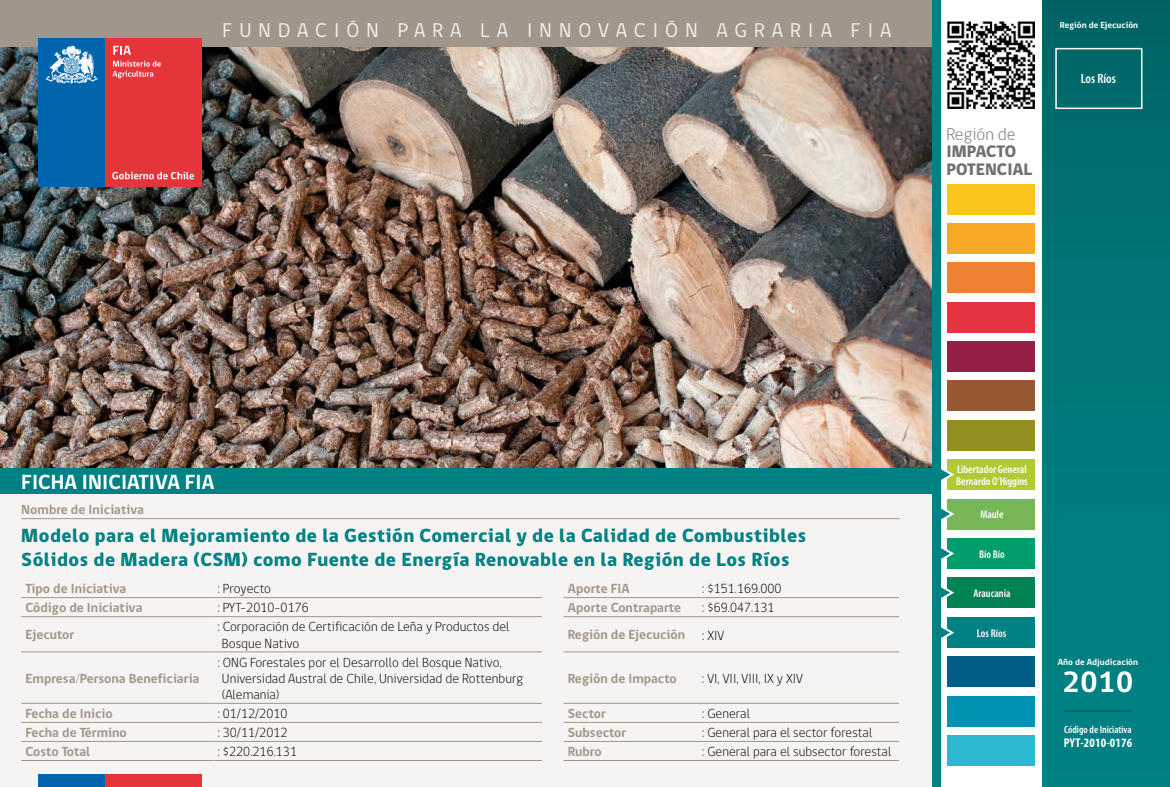
<style>
.page{position:relative;width:1170px;height:787px;background:#fff}
.page>*{position:absolute;margin:0;border:0;box-sizing:border-box;transform-origin:0 0}
.t1{font:700 30px "gob CL";color:#fff}
.t2{font:700 21px "gob CL";letter-spacing:.005em;color:#fff}
.t3{font:20.4px "gob CL";letter-spacing:.35em;color:#f2efec}
.t4{font:800 19.5px/23.4px "gob CL";letter-spacing:.025em;color:#008183}
.t5{font:300 17.4px "gob CL";letter-spacing:.005em;color:#707172}
.t6{font:800 17.1px/18.1px "gob CL";letter-spacing:.005em;color:#707172}
.t7{font:300 13.5px/16.2px "gob CL";letter-spacing:.005em;color:#000}
.t8{font:700 13.5px "gob CL";letter-spacing:.005em;color:#a19689}
.t9{font:600 condensed 13.5px "Myriad Pro";color:#fff}
.t10{font:700 condensed 12.75px "Myriad Pro";letter-spacing:.015em;color:#fff}
.t11{font:600 condensed 11.25px/12px "Myriad Pro";color:#fff}
.t12{font:600 condensed 10.5px "Myriad Pro";color:#fff}
.t13{font:700 9px "gob CL";letter-spacing:.005em;color:#fff}
</style>
<div class="page">
<div style="left:0;top:483px;width:933px;height:304px;background:#f6f4f2"></div>
<img style="left:0;top:47px;width:931px;height:421px">
<div style="left:0;top:468px;width:934px;height:25px;background:#008183"></div>
<div style="left:1042px;top:0;width:127px;height:787px;background:linear-gradient(to bottom,#01686a,#008587)"></div>
<div style="left:38px;top:774px;width:67px;height:13px;background:#0064ad"></div>
<div style="left:105px;top:774px;width:97px;height:13px;background:#e5343a"></div>
<div style="left:947px;top:262px;width:87px;height:31px;background:#ee8132"></div>
<div style="left:947px;top:223px;width:87px;height:31px;background:#f6a924"></div>
<div style="left:947px;top:184px;width:87px;height:30px;background:#fcc51d"></div>
<div style="left:947px;top:302px;width:87px;height:30px;background:#e53440"></div>
<div style="left:947px;top:341px;width:87px;height:31px;background:#951f44"></div>
<div style="left:947px;top:695px;width:87px;height:31px;background:#0093b4"></div>
<div style="left:947px;top:617px;width:87px;height:30px;background:#008183"></div>
<div style="left:947px;top:735px;width:87px;height:30px;background:#2db8d2"></div>
<div style="left:947px;top:656px;width:87px;height:31px;background:#005d86"></div>
<div style="left:947px;top:381px;width:87px;height:30px;background:#985831"></div>
<div style="left:947px;top:499px;width:87px;height:30px;background:#77b756"></div>
<div style="left:947px;top:459px;width:87px;height:31px;background:#b0ca34"></div>
<div style="left:947px;top:577px;width:87px;height:31px;background:#008255"></div>
<div style="left:947px;top:538px;width:87px;height:31px;background:#009d6c"></div>
<div style="left:947px;top:420px;width:87px;height:30px;background:#908f20"></div>
<svg style="left:940px;top:465px;width:14px;height:19px"></svg>
<svg style="left:940px;top:623px;width:14px;height:19px"></svg>
<svg style="left:940px;top:504px;width:14px;height:19px"></svg>
<svg style="left:940px;top:544px;width:14px;height:19px"></svg>
<svg style="left:940px;top:583px;width:14px;height:19px"></svg>
<div style="left:931px;top:0;width:9px;height:787px;background:#008183"></div>
<div style="left:0;top:0;width:931px;height:47px;background:#a19689"></div>
<img style="left:947px;top:22px;width:87px;height:86px">
<hr style="left:21px;top:518px;width:878px;height:1px;background:#a19689">
<hr style="left:21px;top:597px;width:192px;height:1px;background:#a19689">
<hr style="left:213px;top:597px;width:329px;height:1px;background:#a19689">
<hr style="left:563px;top:597px;width:135px;height:1px;background:#a19689">
<hr style="left:698px;top:597px;width:201px;height:1px;background:#a19689">
<hr style="left:21px;top:616px;width:192px;height:1px;background:#a19689">
<hr style="left:213px;top:616px;width:329px;height:1px;background:#a19689">
<hr style="left:563px;top:616px;width:135px;height:1px;background:#a19689">
<hr style="left:698px;top:616px;width:201px;height:1px;background:#a19689">
<hr style="left:21px;top:651px;width:192px;height:1px;background:#a19689">
<hr style="left:213px;top:651px;width:329px;height:1px;background:#a19689">
<hr style="left:563px;top:651px;width:135px;height:1px;background:#a19689">
<hr style="left:698px;top:651px;width:201px;height:1px;background:#a19689">
<hr style="left:21px;top:703px;width:192px;height:1px;background:#a19689">
<hr style="left:213px;top:703px;width:329px;height:1px;background:#a19689">
<hr style="left:563px;top:703px;width:135px;height:1px;background:#a19689">
<hr style="left:698px;top:703px;width:201px;height:1px;background:#a19689">
<hr style="left:21px;top:722px;width:192px;height:1px;background:#a19689">
<hr style="left:213px;top:722px;width:329px;height:1px;background:#a19689">
<hr style="left:563px;top:722px;width:135px;height:1px;background:#a19689">
<hr style="left:698px;top:722px;width:201px;height:1px;background:#a19689">
<hr style="left:21px;top:741px;width:192px;height:1px;background:#a19689">
<hr style="left:213px;top:741px;width:329px;height:1px;background:#a19689">
<hr style="left:563px;top:741px;width:135px;height:1px;background:#a19689">
<hr style="left:698px;top:741px;width:201px;height:1px;background:#a19689">
<hr style="left:21px;top:760px;width:192px;height:1px;background:#a19689">
<hr style="left:213px;top:760px;width:329px;height:1px;background:#a19689">
<hr style="left:563px;top:760px;width:135px;height:1px;background:#a19689">
<hr style="left:698px;top:760px;width:201px;height:1px;background:#a19689">
<div style="left:38px;top:38px;width:67px;height:148px;background:#0064ad"></div>
<div style="left:105px;top:38px;width:97px;height:148px;background:#e5343a"></div>
<svg style="left:46px;top:45px;width:52px;height:39px"></svg>
<svg style="left:113px;top:46px;width:18px;height:9px"></svg>
<svg style="left:112px;top:61px;width:49px;height:17px"></svg>
<svg style="left:112px;top:172px;width:82px;height:7px"></svg>
<div style="left:1055px;top:48px;width:87px;height:61px;border:2px solid #fff"></div>
<hr style="left:1063px;top:710px;width:68px;height:1px;background:#9c9e9f">
<h3 class="t3" style="left:222px;top:16px;width:670px">FUNDACIÓN PARA LA INNOVACIÓN AGRARIA FIA</h3>
<p class="t5" style="left:946px;top:122px;width:71px">Región de</p>
<p class="t6" style="left:946px;top:143px;width:87px">IMPACTO<br>POTENCIAL</p>
<p class="t13" style="left:1059px;top:19px;width:80px">Región de Ejecución</p>
<p class="t9" style="left:1080px;top:71px;width:37px">Los Ríos</p>
<h2 class="t2" style="left:21px;top:467px;width:195px">FICHA INICIATIVA FIA</h2>
<p class="t8" style="left:21px;top:500px;width:124px">Nombre de Iniciativa</p>
<h3 class="t4" style="left:21px;top:524px;width:786px">Modelo para el Mejoramiento de la Gestión Comercial y de la Calidad de Combustibles<br>Sólidos de Madera (CSM) como Fuente de Energía Renovable en la Región de Los Ríos</h3>
<p class="t8" style="left:26px;top:579px;width:102px">Tipo de Iniciativa</p>
<p class="t7" style="left:218px;top:581px;width:55px">: Proyecto</p>
<p class="t8" style="left:567px;top:579px;width:63px">Aporte FIA</p>
<p class="t7" style="left:702px;top:581px;width:81px">: $151.169.000</p>
<p class="t8" style="left:26px;top:598px;width:118px">Código de Iniciativa</p>
<p class="t7" style="left:218px;top:600px;width:93px">: PYT-2010-0176</p>
<p class="t8" style="left:567px;top:598px;width:115px">Aporte Contraparte</p>
<p class="t7" style="left:702px;top:600px;width:74px">: $69.047.131</p>
<p class="t8" style="left:26px;top:625px;width:50px">Ejecutor</p>
<p class="t7" style="left:222px;top:619px;width:289px;text-indent:-4px">: Corporación de Certificación de Leña y Productos del<br>Bosque Nativo</p>
<p class="t8" style="left:567px;top:625px;width:119px">Región de Ejecución</p>
<p class="t7" style="left:702px;top:627px;width:24px">: XIV</p>
<p class="t8" style="left:26px;top:669px;width:175px">Empresa/Persona Beneficiaria</p>
<p class="t7" style="left:222px;top:654px;width:303px;text-indent:-4px">: ONG Forestales por el Desarrollo del Bosque Nativo,<br>Universidad Austral de Chile, Universidad de Rottenburg (Alemania)</p>
<p class="t8" style="left:567px;top:669px;width:110px">Región de Impacto</p>
<p class="t7" style="left:702px;top:670px;width:102px">: VI, VII, VIII, IX y XIV</p>
<p class="t8" style="left:26px;top:704px;width:89px">Fecha de Inicio</p>
<p class="t7" style="left:218px;top:706px;width:71px">: 01/12/2010</p>
<p class="t8" style="left:567px;top:704px;width:40px">Sector</p>
<p class="t7" style="left:702px;top:706px;width:49px">: General</p>
<p class="t8" style="left:26px;top:723px;width:103px">Fecha de Término</p>
<p class="t7" style="left:218px;top:725px;width:71px">: 30/11/2012</p>
<p class="t8" style="left:567px;top:723px;width:60px">Subsector</p>
<p class="t7" style="left:702px;top:725px;width:172px">: General para el sector forestal</p>
<p class="t8" style="left:26px;top:742px;width:66px">Costo Total</p>
<p class="t7" style="left:218px;top:744px;width:81px">: $220.216.131</p>
<p class="t8" style="left:567px;top:742px;width:35px">Rubro</p>
<p class="t7" style="left:702px;top:744px;width:191px">: General para el subsector forestal</p>
<p class="t11" style="left:956px;top:463px;width:73px">Libertador General<br>Bernardo O’Higgins</p>
<p class="t11" style="left:980px;top:509px;width:25px">Maule</p>
<p class="t11" style="left:978px;top:548px;width:27px">Bío Bío</p>
<p class="t11" style="left:973px;top:587px;width:39px">Araucanía</p>
<p class="t11" style="left:976px;top:627px;width:31px">Los Ríos</p>
<p class="t13" style="left:1057px;top:655px;width:82px">Año de Adjudicación</p>
<h1 class="t1" style="left:1062px;top:661px;width:72px">2010</h1>
<p class="t12" style="left:1064px;top:724px;width:69px">Código de Iniciativa</p>
<p class="t10" style="left:1063px;top:735px;width:70px">PYT-2010-0176</p>
</div>
